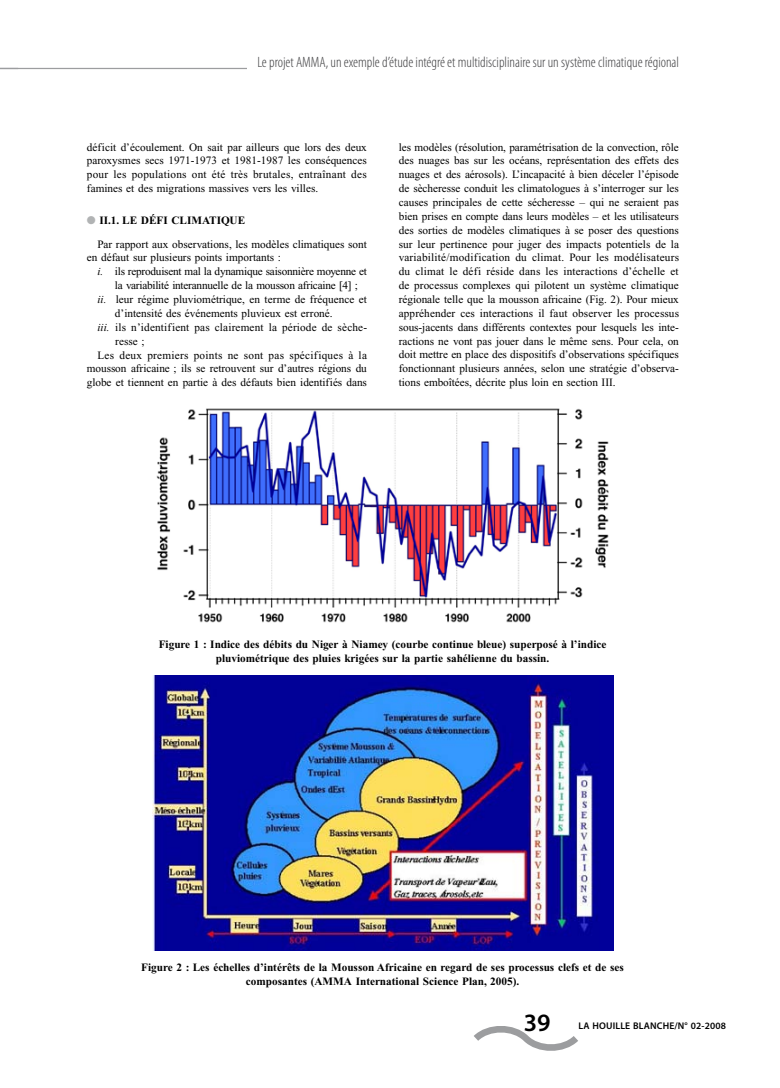
<style>
.page{position:relative;width:780px;height:1088px;background:#fff}
.page>*{position:absolute;margin:0;border:0;box-sizing:border-box;transform-origin:0 0}
.t1{font:600 25px "Myriad Pro";color:#000}
.t2{font:300 condensed 15px "Myriad Pro";color:#3e3e40}
.t3{font:11.25px/13.9px "Times New Roman";color:#000;text-align:justify}
.t4{font:700 11.25px/13.8px "Times New Roman";color:#000;text-align:center}
.t5{font:11.25px "Times New Roman";letter-spacing:-.02em;color:#000}
.t6{font:11.25px "Times New Roman";letter-spacing:.02em;color:#000}
.t7{font:600 9.75px "Myriad Pro";letter-spacing:.015em;color:#000}
.s1{color:#b1b3b4}
.s2{font-style:italic}
</style>
<div class="page">
<svg style="left:474px;top:1026px;width:104px;height:25px"></svg>
<hr style="left:18px;top:68px;width:229px;height:1px;background:#9c9d9f">
<img style="left:156px;top:408px;width:453px;height:215px">
<img style="left:152px;top:676px;width:461px;height:274px">
<svg style="left:0;top:68px;width:18px;height:1px"></svg>
<h2 class="t2" style="left:257px;top:53px;width:423px">Le projet AMMA, un exemple d’étude intégré et multidisciplinaire sur un système climatique régional</h2>
<p class="t3" style="left:87px;top:140px;width:281px">déficit d’écoulement. On sait par ailleurs que lors des deux paroxysmes secs 1971-1973 et 1981-1987 les conséquences pour les populations ont été très brutales, entraînant des famines et des migrations massives vers les villes.</p>
<p class="t4" style="left:87px;top:213px;width:63px"><span class="s1">●</span> II.1. Le déf</p>
<p class="t4" style="left:163px;top:213px;width:38px">i climat</p>
<p class="t4" style="left:217px;top:213px;width:30px">ique</p>
<p class="t3" style="left:87px;top:237px;width:281px;text-indent:11px">Par rapport aux observations, les modèles climatiques sont en défaut sur plusieurs points importants :</p>
<p class="t5" style="left:97px;top:265px;width:271px"><span class="s2">i.</span> ils reproduisent mal la dynamique saisonnière moyenne et</p>
<p class="t5" style="left:115px;top:279px;width:244px">la variabilité interannuelle de la mousson africaine [4] ;</p>
<p class="t3" style="left:97px;top:292px;width:271px"><span class="s2">ii.</span> leur régime pluviométrique, en terme de fréquence et</p>
<p class="t3" style="left:115px;top:306px;width:219px">d’intensité des événements pluvieux est erroné.</p>
<p class="t3" style="left:97px;top:320px;width:271px"><span class="s2">iii.</span> ils n’identifient pas clairement la période de sèche-</p>
<p class="t3" style="left:115px;top:334px;width:31px">resse ;</p>
<p class="t6" style="left:97px;top:349px;width:271px">Les deux premiers points ne sont pas spécifiques à la</p>
<p class="t3" style="left:87px;top:362px;width:281px">mousson africaine ; ils se retrouvent sur d’autres régions du</p>
<p class="t3" style="left:87px;top:376px;width:281px">globe et tiennent en partie à des défauts bien identifiés dans</p>
<p class="t3" style="left:399px;top:140px;width:282px">les modèles (résolution, paramétrisation de la convection, rôle des nuages bas sur les océans, représentation des effets des nuages et des aérosols). L’incapacité à bien déceler l’épisode de sècheresse conduit les climatologues à s’interroger sur les causes principales de cette sécheresse – qui ne seraient pas bien prises en compte dans leurs modèles – et les utilisateurs des sorties de modèles climatiques à se poser des questions sur leur pertinence pour juger des impacts potentiels de la variabilité/modification du climat. Pour les modélisateurs du climat le défi réside dans les interactions d’échelle et de processus complexes qui pilotent un système climatique régionale telle que la mousson africaine (Fig. 2). Pour mieux appréhender ces interactions il faut observer les processus sous-jacents dans différents contextes pour lesquels les inte&shy;ractions ne vont pas jouer dans le même sens. Pour cela, on doit mettre en place des dispositifs d’observations spécifiques fonctionnant plusieurs années, selon une stratégie d’observa&shy;tions emboîtées, décrite plus loin en section III.</p>
<p class="t4" style="left:159px;top:637px;width:449px">Figure 1 : Indice des débits du Niger à Niamey (courbe continue bleue) superposé à l’indice pluviométrique des pluies krigées sur la partie sahélienne du bassin.</p>
<p class="t4" style="left:141px;top:960px;width:484px">Figure 2 : Les échelles d’intérêts de la Mousson Africaine en regard de ses processus clefs et de ses composantes (AMMA International Science Plan, 2005).</p>
<h1 class="t1" style="left:523px;top:1007px;width:28px">39</h1>
<p class="t7" style="left:578px;top:1019px;width:149px">LA HOUILLE BLANCHE/N° 02-2008</p>
</div>
